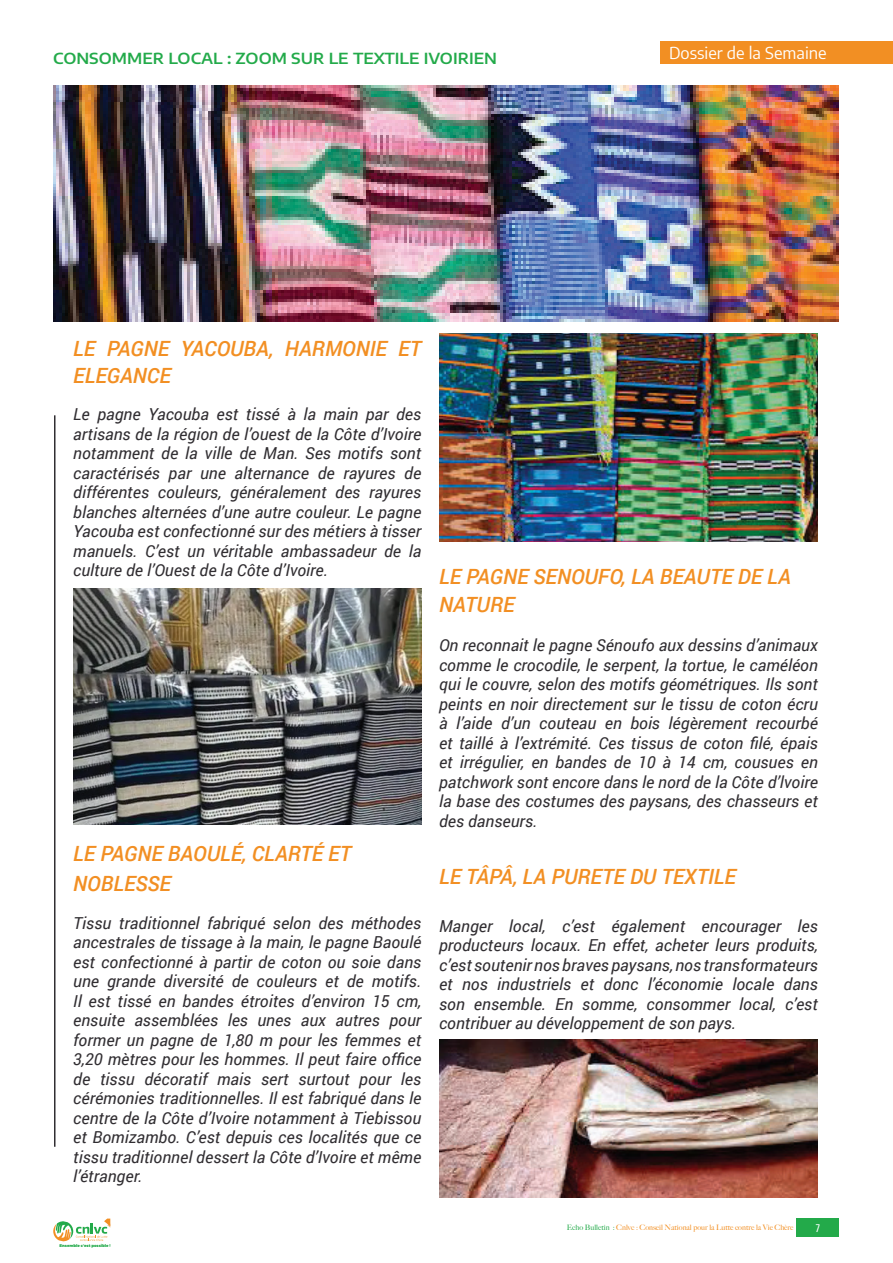
<style>
.page{position:relative;width:893px;height:1263px;background:#fff}
.page>*{position:absolute;margin:0;border:0;box-sizing:border-box;transform-origin:0 0}
.t1{font:italic 500 21px/27px "Roboto";color:#f28f23}
.t2{font:italic 16.5px/19.5px "Roboto";color:#312e32;text-align:justify}
.t3{font:16.5px "Encode Sans";color:#fff}
.t4{font:600 15px "Encode Sans Expanded";color:#23aa4a}
.t5{font:500 10.5px "Encode Sans Compressed";color:#fff}
.t6{font:500 7.5px "Big Caslon";color:#f28f23}
.t7{font:900 3.9px "Montserrat";color:#23aa4a}
.s1{color:#23aa4a}
</style>
<div class="page">
<div style="left:797px;top:1218px;width:42px;height:19px;background:#23aa4a"></div>
<svg style="left:53px;top:1218px;width:57px;height:24px"></svg>
<div style="left:660px;top:42px;width:233px;height:22px;background:#f28f23"></div>
<img style="left:53px;top:85px;width:785px;height:236px">
<hr style="left:54px;top:415px;width:2px;height:732px;background:#312e32">
<img style="left:439px;top:1039px;width:379px;height:159px">
<img style="left:439px;top:334px;width:379px;height:207px">
<img style="left:73px;top:588px;width:348px;height:236px">
<p class="t4" style="left:53px;top:47px;width:445px">CONSOMMER LOCAL : ZOOM SUR LE TEXTILE IVOIRIEN</p>
<p class="t3" style="left:669px;top:41px;width:159px">Dossier de la Semaine</p>
<p class="t1" style="left:73px;top:334px;width:350px">LE PAGNE YACOUBA, HARMONIE ET<br>ELEGANCE</p>
<p class="t2" style="left:73px;top:404px;width:350px">Le pagne Yacouba est tissé à la main par des artisans de la région de l’ouest de la Côte d’Ivoire notamment de la ville de Man. Ses motifs sont caractérisés par une alternance de rayures de différentes couleurs, généralement des rayures blanches alternées d’une autre couleur. Le pagne Yacouba est confectionné sur des métiers à tisser manuels. C’est un véritable ambassadeur de la culture de l’Ouest de la Côte d’Ivoire.</p>
<p class="t1" style="left:73px;top:838px;width:280px;line-height:30px">LE PAGNE BAOULÉ, CLARTÉ ET<br>NOBLESSE</p>
<p class="t2" style="left:73px;top:913px;width:350px">Tissu traditionnel fabriqué selon des méthodes ancestrales de tissage à la main, le pagne Baoulé est confectionné à partir de coton ou soie dans une grande diversité de couleurs et de motifs.<br>Il est tissé en bandes étroites d’environ 15 cm, ensuite assemblées les unes aux autres pour former un pagne de 1,80 m pour les femmes et 3,20 mètres pour les hommes. Il peut faire office de tissu décoratif mais sert surtout pour les cérémonies traditionnelles. Il est fabriqué dans le centre de la Côte d’Ivoire notamment à Tiebissou et Bomizambo. C’est depuis ces localités que ce tissu traditionnel dessert la Côte d’Ivoire et même l’étranger.</p>
<p class="t7" style="left:60px;top:1243px;width:53px">Ensemble c’est possible !</p>
<p class="t1" style="left:439px;top:561px;width:353px;line-height:28.5px">LE PAGNE SENOUFO, LA BEAUTE DE LA<br>NATURE</p>
<p class="t2" style="left:439px;top:635px;width:380px">On reconnait le pagne Sénoufo aux dessins d’animaux comme le crocodile, le serpent, la tortue, le caméléon qui le couvre, selon des motifs géométriques. Ils sont peints en noir directement sur le tissu de coton écru à l’aide d’un couteau en bois légèrement recourbé et taillé à l’extrémité. Ces tissus de coton filé, épais et irrégulier, en bandes de 10 à 14 cm, cousues en patchwork sont encore dans le nord de la Côte d’lvoire la base des costumes des paysans, des chasseurs et des danseurs.</p>
<p class="t1" style="left:439px;top:862px;width:298px">LE TÂPÂ, LA PURETE DU TEXTILE</p>
<p class="t2" style="left:439px;top:916px;width:380px">Manger local, c’est également encourager les producteurs locaux. En effet, acheter leurs produits, c’est soutenir nos braves paysans, nos transformateurs et nos industriels et donc l’économie locale dans son ensemble. En somme, consommer local, c’est contribuer au développement de son pays.</p>
<p class="t6" style="left:567px;top:1221px;width:228px"><span class="s1">Echo Bulletin :</span> Cnlvc : Conseil National pour la Lutte contre la Vie Chère</p>
<p class="t5" style="left:816px;top:1221px;width:6px">7</p>
</div>
